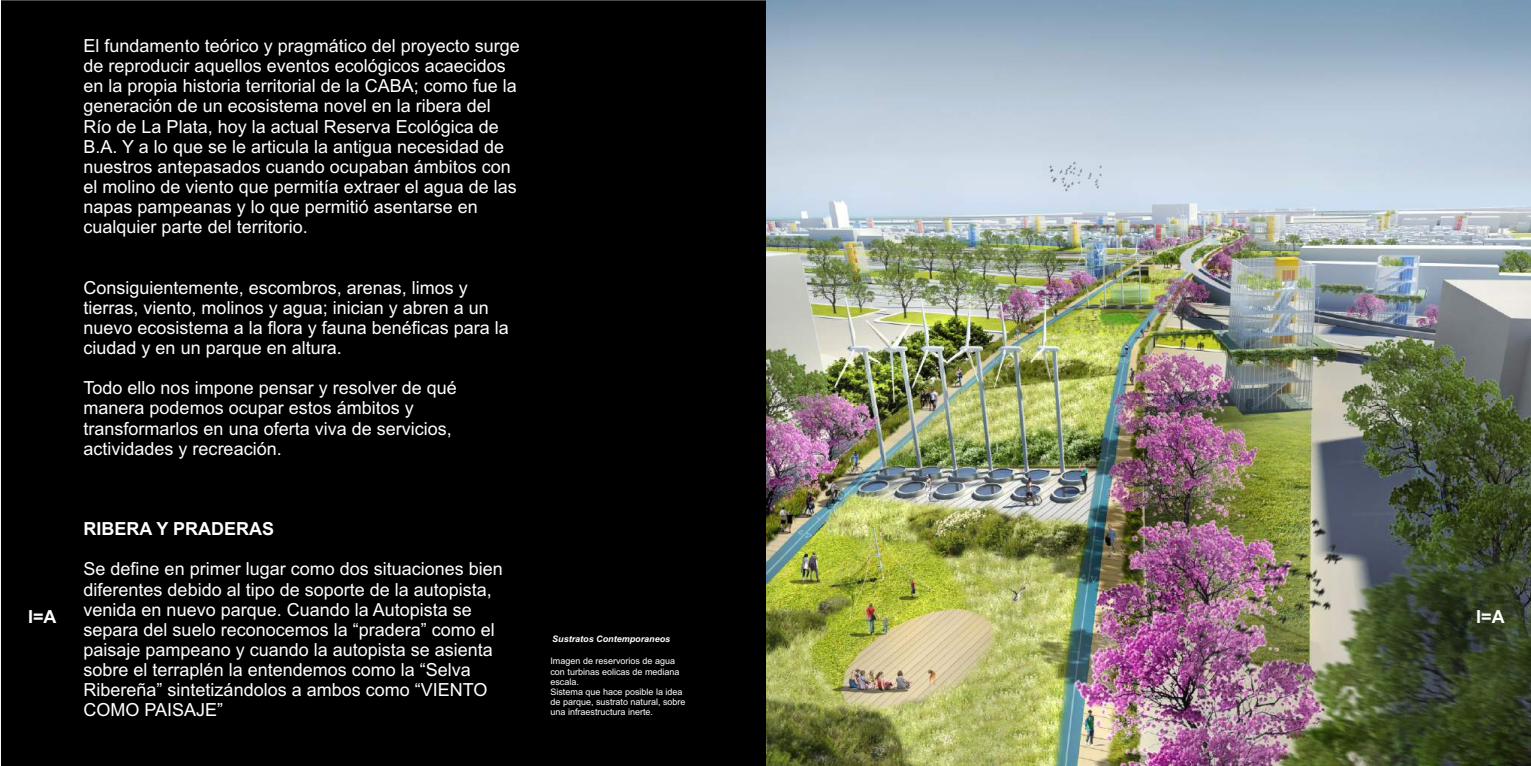
<style>
.page{position:relative;width:1531px;height:766px;background:#fff}
.page>*{position:absolute;margin:0;border:0;box-sizing:border-box;transform-origin:0 0}
.t1{font:18px/20.1px "Arial";color:#fff}
.t2{font:700 18px "Arial";color:#fff}
.t3{font:9px/10.1px "Arial";color:#fff}
.t4{font:italic 700 9px "Arial";color:#fff}
</style>
<div class="page">
<div style="left:1px;top:0;width:765px;height:765px;background:#000"></div>
<img style="left:766px;top:0;width:765px;height:765px">
<p class="t2" style="left:28px;top:609px;width:30px">I=A</p>
<p class="t1" style="left:84px;top:37px;width:438px">El fundamento teórico y pragmático del proyecto surge de reproducir aquellos eventos ecológicos acaecidos en la propia historia territorial de la CABA; como fue la generación de un ecosistema novel en la ribera del Río de La Plata, hoy la actual Reserva Ecológica de B.A. Y a lo que se le articula la antigua necesidad de nuestros antepasados cuando ocupaban ámbitos con el molino de viento que permitía extraer el agua de las napas pampeanas y lo que permitió asentarse en cualquier parte del territorio.</p>
<p class="t1" style="left:84px;top:279px;width:427px">Consiguientemente, escombros, arenas, limos y tierras, viento, molinos y agua; inician y abren a un nuevo ecosistema a la flora y fauna benéficas para la ciudad y en un parque en altura.</p>
<p class="t1" style="left:84px;top:379px;width:375px">Todo ello nos impone pensar y resolver de qué manera podemos ocupar estos ámbitos y transformarlos en una oferta viva de servicios, actividades y recreación.</p>
<p class="t2" style="left:84px;top:522px;width:192px">RIBERA Y PRADERAS</p>
<p class="t1" style="left:84px;top:560px;width:421px">Se define en primer lugar como dos situaciones bien diferentes debido al tipo de soporte de la autopista, venida en nuevo parque. Cuando la Autopista se separa del suelo reconocemos la “pradera” como el paisaje pampeano y cuando la autopista se asienta sobre el terraplén la entendemos como la “Selva Ribereña” sintetizándolos a ambos como “VIENTO COMO PAISAJE”</p>
<p class="t4" style="left:552px;top:635px;width:120px">Sustratos Contemporaneos</p>
<p class="t3" style="left:550px;top:657px;width:137px">Imagen de reservorios de agua con turbinas eolicas de mediana escala.<br>Sistema que hace posible la idea de parque, sustrato natural, sobre una infraestructura inerte.</p>
<p class="t2" style="left:1476px;top:609px;width:30px">I=A</p>
</div>
